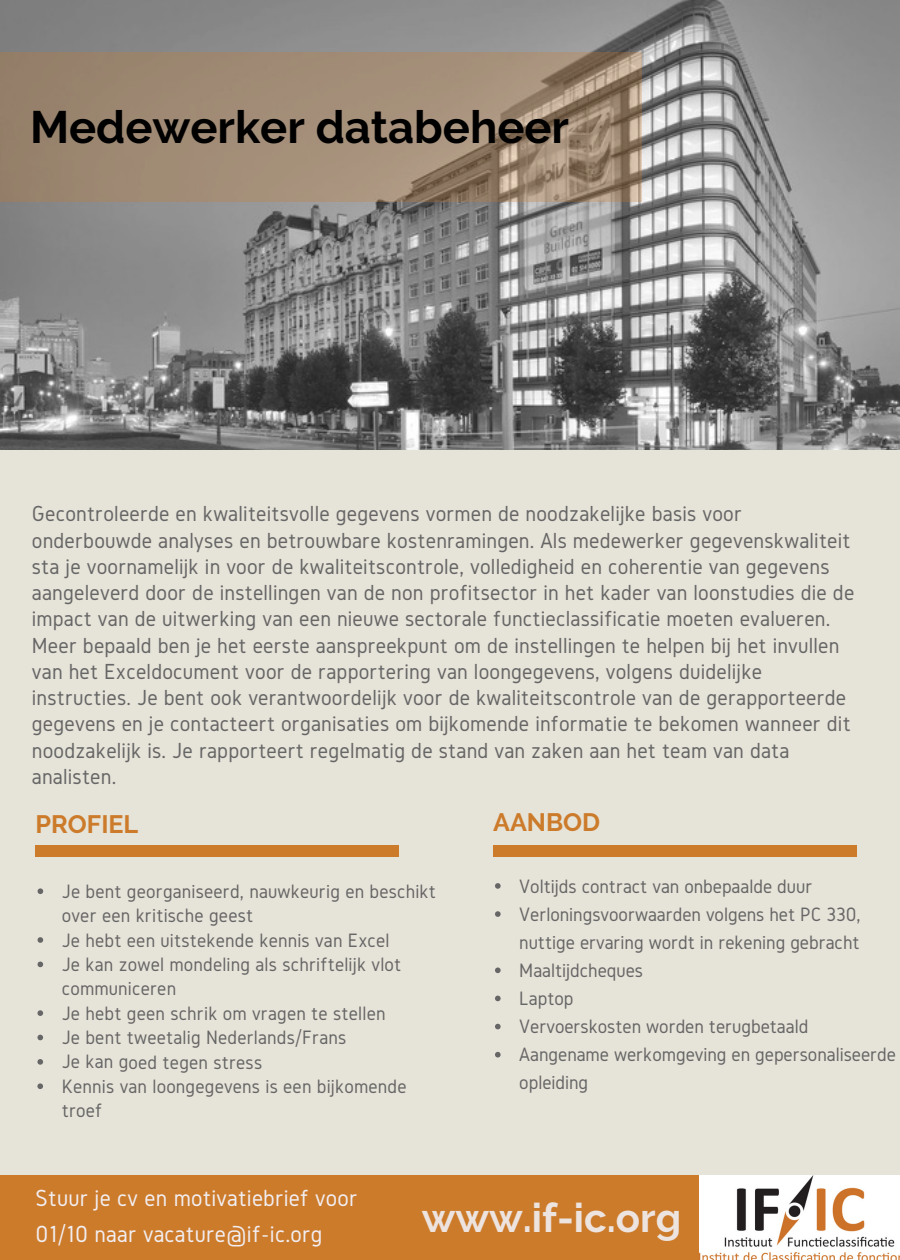
<style>
.page{position:relative;width:900px;height:1260px;background:#fff}
.page>*{position:absolute;margin:0;border:0;box-sizing:border-box;transform-origin:0 0}
.t1{font:700 45.25px "Raleway";color:#000}
.t2{font:700 40.25px "Raleway";color:#ede3df}
.t3{font:700 25.25px "Raleway";color:#cc7b2b}
.t4{font:24.25px/35.5px "Gidole";letter-spacing:.01em;color:#f2eef1}
.t5{font:22.75px/26.2px "Gidole";letter-spacing:.01em;color:#666}
.t6{font:20px/24.2px "Gidole";letter-spacing:.01em;color:#666}
</style>
<div class="page">
<img style="left:0;top:0;width:900px;height:450px">
<div style="left:0;top:450px;width:900px;height:748px;background:#e6e3d8"></div>
<svg style="left:38px;top:888px;width:5px;height:6px"></svg>
<svg style="left:38px;top:937px;width:5px;height:6px"></svg>
<svg style="left:38px;top:962px;width:5px;height:5px"></svg>
<svg style="left:37px;top:1010px;width:6px;height:6px"></svg>
<svg style="left:37px;top:1035px;width:6px;height:5px"></svg>
<svg style="left:37px;top:1059px;width:6px;height:6px"></svg>
<svg style="left:37px;top:1083px;width:6px;height:6px"></svg>
<svg style="left:0;top:52px;width:641px;height:150px;background:#9e8873"></svg>
<div style="left:0;top:1176px;width:900px;height:84px;background:#cc7b2b"></div>
<div style="left:36px;top:846px;width:363px;height:11px;background:#cc7b2b"></div>
<div style="left:493px;top:846px;width:364px;height:11px;background:#cc7b2b"></div>
<svg style="left:495px;top:883px;width:6px;height:6px"></svg>
<svg style="left:495px;top:911px;width:6px;height:6px"></svg>
<svg style="left:495px;top:968px;width:6px;height:5px"></svg>
<svg style="left:495px;top:996px;width:6px;height:5px"></svg>
<svg style="left:495px;top:1024px;width:6px;height:5px"></svg>
<svg style="left:495px;top:1052px;width:6px;height:6px"></svg>
<img style="left:699px;top:1176px;width:201px;height:84px">
<h1 class="t1" style="left:30px;top:100px;width:541px">Medewerker databeheer</h1>
<p class="t5" style="left:32px;top:500px;width:824px">Gecontroleerde en kwaliteitsvolle gegevens vormen de noodzakelijke basis voor onderbouwde analyses en betrouwbare kostenramingen. Als medewerker gegevenskwaliteit sta je voornamelijk in voor de kwaliteitscontrole, volledigheid en coherentie van gegevens aangeleverd door de instellingen van de non profitsector in het kader van loonstudies die de impact van de uitwerking van een nieuwe sectorale functieclassificatie moeten evalueren.<br>Meer bepaald ben je het eerste aanspreekpunt om de instellingen te helpen bij het invullen van het Exceldocument voor de rapportering van loongegevens, volgens duidelijke instructies. Je bent ook verantwoordelijk voor de kwaliteitscontrole van de gerapporteerde gegevens en je contacteert organisaties om bijkomende informatie te bekomen wanneer dit noodzakelijk is. Je rapporteert regelmatig de stand van zaken aan het team van data analisten.</p>
<p class="t3" style="left:36px;top:809px;width:104px">PROFIEL</p>
<p class="t3" style="left:493px;top:807px;width:108px">AANBOD</p>
<p class="t6" style="left:62px;top:879px;width:376px">Je bent georganiseerd, nauwkeurig en beschikt over een kritische geest<br>Je hebt een uitstekende kennis van Excel<br>Je kan zowel mondeling als schriftelijk vlot communiceren<br>Je hebt geen schrik om vragen te stellen<br>Je bent tweetalig Nederlands/Frans<br>Je kan goed tegen stress<br>Kennis van loongegevens is een bijkomende troef</p>
<p class="t6" style="left:519px;top:872px;width:378px;line-height:28px">Voltijds contract van onbepaalde duur<br>Verloningsvoorwaarden volgens het PC 330, nuttige ervaring wordt in rekening gebracht<br>Maaltijdcheques<br>Laptop<br>Vervoerskosten worden terugbetaald<br>Aangename werkomgeving en gepersonaliseerde opleiding</p>
<p class="t4" style="left:36px;top:1180px;width:323px">Stuur je cv en motivatiebrief voor<br>01/10 naar vacature@if-ic.org</p>
<h2 class="t2" style="left:422px;top:1194px;width:261px">www.if-ic.org</h2>
</div>
